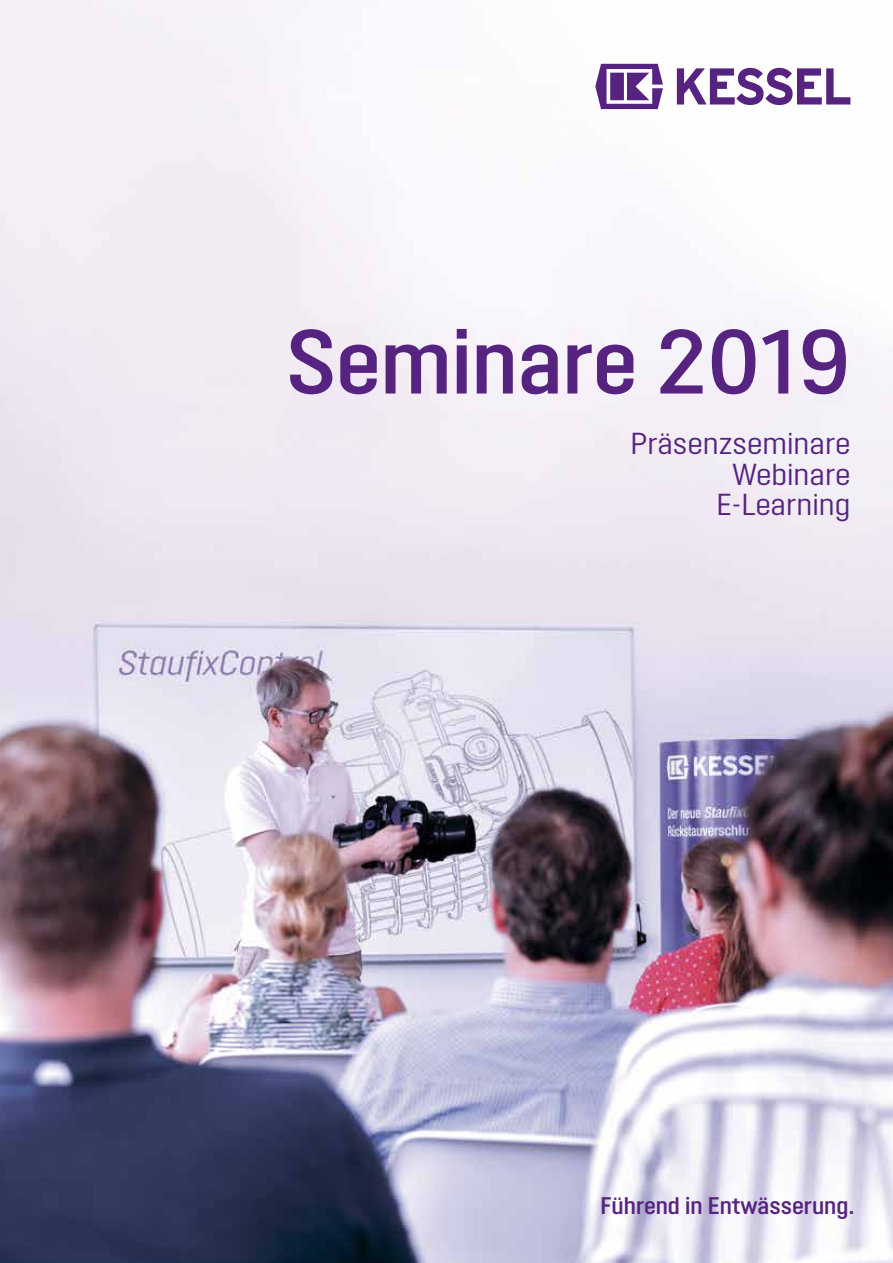
<style>
.page{position:relative;width:893px;height:1263px;background:#fff}
.page>*{position:absolute;margin:0;border:0;box-sizing:border-box;transform-origin:0 0}
.t1{font:600 90.9px "Opinion Pro";color:#572381}
.t2{font:30.3px/30.3px "Opinion Pro";color:#572381;text-align:right}
.t3{font:600 24px "Opinion Pro";color:#572381}
</style>
<div class="page">
<img style="left:0;top:0;width:893px;height:1263px">
<svg style="left:677px;top:68px;width:173px;height:37px"></svg>
<svg style="left:595px;top:64px;width:68px;height:45px"></svg>
<h1 class="t1" style="left:287px;top:309px;width:565px">Seminare 2019</h1>
<p class="t2" style="left:630px;top:428px;width:222px">Präsenzseminare<br>Webinare<br>E-Learning</p>
<p class="t3" style="left:600px;top:1192px;width:256px">Führend in Entwässerung.</p>
</div>
